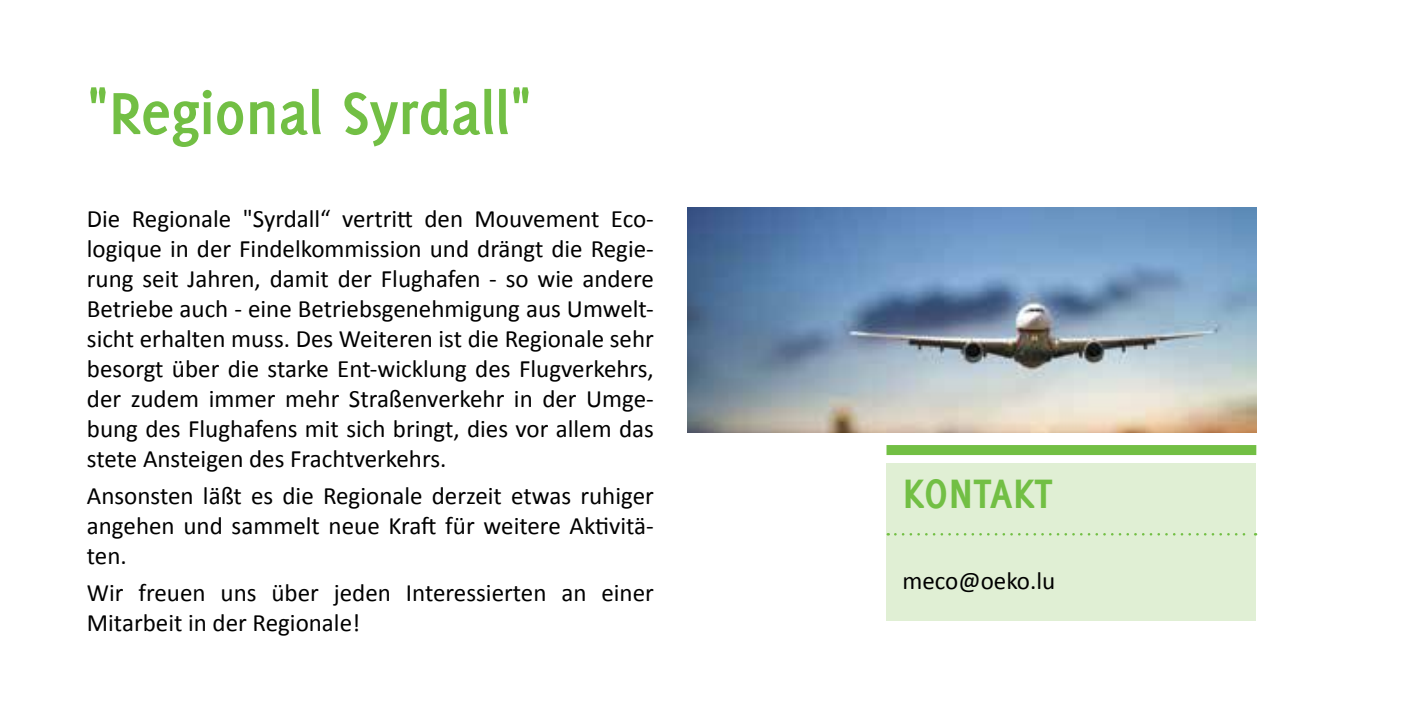
<style>
.page{position:relative;width:1426px;height:716px;background:#fff}
.page>*{position:absolute;margin:0;border:0;box-sizing:border-box;transform-origin:0 0}
.t1{font:700 65px "Delicious";letter-spacing:-.01em;color:#72bf44}
.t2{font:700 45px "Delicious";color:#72bf44}
.t3{font:25px/30px "Calibri";color:#000;text-align:justify}
</style>
<div class="page">
<div style="left:886px;top:462px;width:370px;height:158px;background:#e0efd4"></div>
<div style="left:886px;top:445px;width:370px;height:10px;background:#72bf44"></div>
<svg style="left:895px;top:533px;width:361px;height:2px"></svg>
<img style="left:688px;top:208px;width:568px;height:225px">
<h1 class="t1" style="left:87px;top:76px;width:447px">"Regional Syrdall"</h1>
<p class="t3" style="left:87px;top:203px;width:568px">Die Regionale "Syrdall“ vertritt den Mouvement Eco&shy;logique in der Findelkommission und drängt die Regie&shy;rung seit Jahren, damit der Flughafen - so wie andere Betriebe auch - eine Betriebsgenehmigung aus Umwelt&shy;sicht erhalten muss. Des Weiteren ist die Regionale sehr besorgt über die starke Ent-wicklung des Flugverkehrs, der zudem immer mehr Straßenverkehr in der Umge&shy;bung des Flughafens mit sich bringt, dies vor allem das stete Ansteigen des Frachtverkehrs.</p>
<p class="t3" style="left:87px;top:481px;width:568px">Ansonsten läßt es die Regionale derzeit etwas ruhiger angehen und sammelt neue Kraft für weitere Aktivitä&shy;ten.</p>
<p class="t3" style="left:87px;top:578px;width:568px">Wir freuen uns über jeden Interessierten an einer<br>Mitarbeit in der Regionale!</p>
<h2 class="t2" style="left:902px;top:468px;width:152px">KONTAKT</h2>
<p class="t3" style="left:902px;top:566px;width:154px">meco@oeko.lu</p>
</div>
